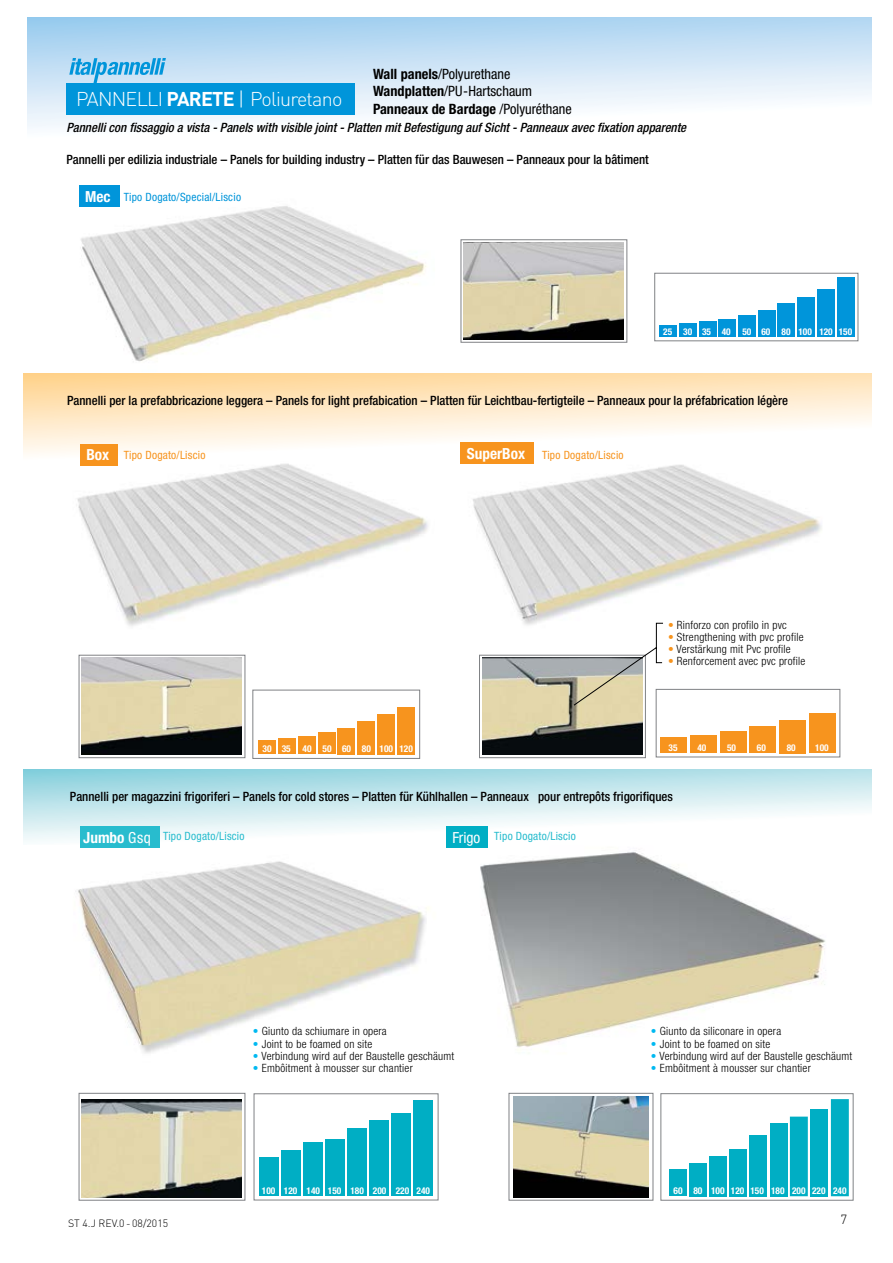
<style>
.page{position:relative;width:893px;height:1263px;background:#fff}
.page>*{position:absolute;margin:0;border:0;box-sizing:border-box;transform-origin:0 0}
.t1{font:300 19.8px "DIN Pro";letter-spacing:-.04em;color:#fff}
.t2{font:700 condensed 15.3px "Helvetica Neue";color:#fff}
.t3{font:condensed 15.3px "Helvetica Neue";color:#fff}
.t4{font:condensed 14.25px/17.1px "Helvetica Neue";color:#000}
.t5{font:300 13.05px "DIN Pro";color:#000}
.t6{font:500 condensed 12.9px "Helvetica Neue";color:#000}
.t7{font:italic 500 condensed 12.9px "Helvetica Neue";color:#000}
.t8{font:300 condensed 11.4px "Helvetica Neue";letter-spacing:.02em;color:#000}
.t9{font:condensed 11.4px "Helvetica Neue";letter-spacing:.02em;color:#f7941e}
.t10{font:condensed 11.4px "Helvetica Neue";letter-spacing:.02em;color:#28bcce}
.t11{font:condensed 11.4px "Helvetica Neue";letter-spacing:.02em;color:#0095da}
.t12{font:300 10.5px "DIN Pro";color:#000}
.t13{font:700 condensed 9.45px "Helvetica Neue";color:#fff}
.t14{font:700 condensed 9.3px "Helvetica Neue";color:#fff}
.s1{font-weight:700}
.s2{font-size:9.3px}
.s3{color:#f7941e}
.s4{font-weight:400}
.s5{color:#00b9f1}
.s6{font-size:9.45px}
</style>
<div class="page">
<img style="left:75px;top:844px;width:354px;height:209px">
<img style="left:480px;top:852px;width:351px;height:250px">
<img style="left:460px;top:460px;width:362px;height:165px">
<img style="left:77px;top:463px;width:351px;height:163px">
<img style="left:79px;top:185px;width:348px;height:177px">
<svg style="left:28px;top:17px;width:843px;height:111px"></svg>
<svg style="left:23px;top:373px;width:848px;height:87px"></svg>
<svg style="left:23px;top:770px;width:848px;height:74px"></svg>
<div style="left:79px;top:186px;width:41px;height:21px;background:#0095da"></div>
<div style="left:80px;top:826px;width:79px;height:22px;background:#28bcce"></div>
<div style="left:446px;top:826px;width:42px;height:22px;background:#00aec4"></div>
<div style="left:699px;top:321px;width:17px;height:16px;background:#0095da"></div>
<div style="left:679px;top:323px;width:18px;height:14px;background:#0095da"></div>
<div style="left:659px;top:325px;width:18px;height:12px;background:#0095da"></div>
<div style="left:758px;top:310px;width:17px;height:27px;background:#0095da"></div>
<div style="left:777px;top:304px;width:18px;height:33px;background:#0095da"></div>
<div style="left:797px;top:297px;width:18px;height:40px;background:#0095da"></div>
<div style="left:817px;top:290px;width:18px;height:47px;background:#0095da"></div>
<div style="left:837px;top:277px;width:18px;height:60px;background:#0095da"></div>
<div style="left:719px;top:319px;width:17px;height:18px;background:#0095da"></div>
<div style="left:738px;top:315px;width:18px;height:22px;background:#0095da"></div>
<div style="left:654px;top:273px;width:204px;height:68px;border:1px solid #808285"></div>
<div style="left:259px;top:1157px;width:19px;height:39px;background:#00aec4"></div>
<div style="left:281px;top:1150px;width:20px;height:46px;background:#00aec4"></div>
<div style="left:303px;top:1142px;width:20px;height:54px;background:#00aec4"></div>
<div style="left:325px;top:1139px;width:20px;height:57px;background:#00aec4"></div>
<div style="left:347px;top:1128px;width:20px;height:68px;background:#00aec4"></div>
<div style="left:369px;top:1121px;width:20px;height:75px;background:#00aec4"></div>
<div style="left:391px;top:1113px;width:20px;height:83px;background:#00aec4"></div>
<div style="left:413px;top:1101px;width:20px;height:95px;background:#00aec4"></div>
<div style="left:254px;top:1093px;width:184px;height:107px;border:1px solid #808285"></div>
<div style="left:461px;top:239px;width:166px;height:104px;border:1px solid #808285"></div>
<img style="left:464px;top:242px;width:160px;height:97px">
<div style="left:79px;top:1093px;width:166px;height:107px;border:1px solid #808285"></div>
<img style="left:82px;top:1099px;width:160px;height:98px">
<img style="left:513px;top:1097px;width:136px;height:100px">
<div style="left:80px;top:444px;width:38px;height:21px;background:#f7941e"></div>
<div style="left:461px;top:443px;width:73px;height:21px;background:#f7941e"></div>
<div style="left:397px;top:707px;width:18px;height:47px;background:#f7941e"></div>
<div style="left:278px;top:738px;width:18px;height:16px;background:#f7941e"></div>
<div style="left:258px;top:740px;width:18px;height:14px;background:#f7941e"></div>
<div style="left:337px;top:728px;width:18px;height:26px;background:#f7941e"></div>
<div style="left:357px;top:721px;width:18px;height:33px;background:#f7941e"></div>
<div style="left:377px;top:714px;width:18px;height:40px;background:#f7941e"></div>
<div style="left:298px;top:736px;width:18px;height:18px;background:#f7941e"></div>
<div style="left:318px;top:732px;width:18px;height:22px;background:#f7941e"></div>
<div style="left:252px;top:690px;width:168px;height:69px;border:1px solid #808285"></div>
<div style="left:729px;top:1149px;width:18px;height:47px;background:#00aec4"></div>
<div style="left:810px;top:1109px;width:18px;height:87px;background:#00aec4"></div>
<div style="left:669px;top:1169px;width:18px;height:27px;background:#00aec4"></div>
<div style="left:689px;top:1163px;width:18px;height:33px;background:#00aec4"></div>
<div style="left:709px;top:1156px;width:18px;height:40px;background:#00aec4"></div>
<svg style="left:790px;top:1116px;width:18px;height:80px"></svg>
<div style="left:831px;top:1099px;width:18px;height:97px;background:#00aec4"></div>
<div style="left:749px;top:1135px;width:18px;height:61px;background:#00aec4"></div>
<div style="left:661px;top:1093px;width:192px;height:107px;border:1px solid #808285"></div>
<div style="left:770px;top:1123px;width:17px;height:73px;background:#00aec4"></div>
<div style="left:79px;top:655px;width:166px;height:103px;border:1px solid #808285"></div>
<img style="left:82px;top:658px;width:160px;height:97px">
<div style="left:749px;top:727px;width:27px;height:26px;background:#f7941e"></div>
<div style="left:779px;top:720px;width:27px;height:33px;background:#f7941e"></div>
<div style="left:809px;top:713px;width:27px;height:40px;background:#f7941e"></div>
<div style="left:690px;top:735px;width:27px;height:18px;background:#f7941e"></div>
<div style="left:660px;top:737px;width:27px;height:16px;background:#f7941e"></div>
<div style="left:720px;top:731px;width:27px;height:22px;background:#f7941e"></div>
<div style="left:656px;top:689px;width:184px;height:68px;border:1px solid #808285"></div>
<div style="left:479px;top:655px;width:167px;height:103px;border:1px solid #808285"></div>
<img style="left:482px;top:658px;width:160px;height:97px">
<svg style="left:573px;top:623px;width:90px;height:83px"></svg>
<svg style="left:69px;top:58px;width:97px;height:25px;background:#82c6eb"></svg>
<div style="left:67px;top:83px;width:288px;height:32px;background:#0095da"></div>
<h1 class="t1" style="left:76px;top:86px;width:268px">PANNELLI <span class="s1">PARETE</span> | Poliuretano</h1>
<p class="t4" style="left:373px;top:66px;width:200px"><span class="s1">Wall panels</span>/Polyurethane<br><span class="s1">Wandplatten</span>/PU-Hartschaum<br><span class="s1">Panneaux de Bardage</span> /Polyuréthane</p>
<p class="t7" style="left:66px;top:120px;width:621px">Pannelli con fissaggio a vista - Panels with visible joint - Platten mit Befestigung auf Sicht - Panneaux avec fixation apparente</p>
<p class="t6" style="left:66px;top:152px;width:584px">Pannelli per edilizia industriale – Panels for building industry – Platten für das Bauwesen – Panneaux pour la bâtiment</p>
<p class="t2" style="left:85px;top:187px;width:27px">Mec</p>
<p class="t11" style="left:124px;top:190px;width:119px">Tipo Dogato/Special/Liscio</p>
<p class="t14" style="left:663px;top:326px;width:191px">25 30 35 40 50 60 80 100 120 150</p>
<p class="t6" style="left:67px;top:392px;width:722px">Pannelli per la prefabbricazione leggera – Panels for light prefabication – Platten für Leichtbau-fertigteile – Panneaux pour la préfabrication légère</p>
<p class="t2" style="left:86px;top:446px;width:24px">Box</p>
<p class="t2" style="left:467px;top:444px;width:60px">SuperBox</p>
<p class="t9" style="left:124px;top:448px;width:83px">Tipo Dogato/Liscio</p>
<p class="t9" style="left:542px;top:448px;width:83px">Tipo Dogato/Liscio</p>
<p class="t13" style="left:263px;top:743px;width:152px">30 35 40 50 60 80 100 <span class="s2">120</span></p>
<p class="t8" style="left:668px;top:618px;width:120px"><span class="s3">•</span> Rinforzo con profilo in pvc</p>
<p class="t8" style="left:668px;top:630px;width:137px"><span class="s3">•</span> Strengthening with pvc profile</p>
<p class="t8" style="left:668px;top:642px;width:124px"><span class="s3">•</span> Verstärkung mit Pvc profile</p>
<p class="t8" style="left:668px;top:654px;width:139px"><span class="s3">•</span> Renforcement avec pvc profile</p>
<p class="t14" style="left:668px;top:742px;width:10px">35</p>
<p class="t14" style="left:697px;top:742px;width:10px">40</p>
<p class="t14" style="left:727px;top:742px;width:10px">50</p>
<p class="t14" style="left:757px;top:742px;width:10px">60</p>
<p class="t14" style="left:787px;top:742px;width:10px">80</p>
<p class="t14" style="left:815px;top:742px;width:15px">100</p>
<p class="t6" style="left:70px;top:789px;width:604px">Pannelli per magazzini frigoriferi – Panels for cold stores – Platten für Kühlhallen – Panneaux pour entrepôts frigorifiques</p>
<p class="t2" style="left:83px;top:828px;width:69px">Jumbo <span class="s4">Gsq</span></p>
<p class="t3" style="left:452px;top:828px;width:29px">Frigo</p>
<p class="t10" style="left:163px;top:829px;width:83px">Tipo Dogato/Liscio</p>
<p class="t10" style="left:494px;top:829px;width:83px">Tipo Dogato/Liscio</p>
<p class="t8" style="left:253px;top:1025px;width:135px"><span class="s5">•</span> Giunto da schiumare in opera</p>
<p class="t8" style="left:253px;top:1037px;width:121px"><span class="s5">•</span> Joint to be foamed on site</p>
<p class="t8" style="left:253px;top:1049px;width:203px"><span class="s5">•</span> Verbindung wird auf der Baustelle geschäumt</p>
<p class="t8" style="left:253px;top:1061px;width:161px"><span class="s5">•</span> Embôitment à mousser sur chantier</p>
<p class="t12" style="left:68px;top:1216px;width:102px">ST 4.J REV.0 - 08/2015</p>
<p class="t14" style="left:262px;top:1185px;width:170px">100 120 140 150 180 200 220 240</p>
<p class="t8" style="left:651px;top:1025px;width:132px"><span class="s5">•</span> Giunto da siliconare in opera</p>
<p class="t8" style="left:651px;top:1037px;width:121px"><span class="s5">•</span> Joint to be foamed on site</p>
<p class="t8" style="left:651px;top:1049px;width:203px"><span class="s5">•</span> Verbindung wird auf der Baustelle geschäumt</p>
<p class="t8" style="left:651px;top:1061px;width:161px"><span class="s5">•</span> Embôitment à mousser sur chantier</p>
<p class="t14" style="left:674px;top:1185px;width:174px"><span class="s6">60 80 100</span> 120 150 180 200 220 240</p>
<p class="t5" style="left:840px;top:1210px;width:8px">7</p>
</div>
